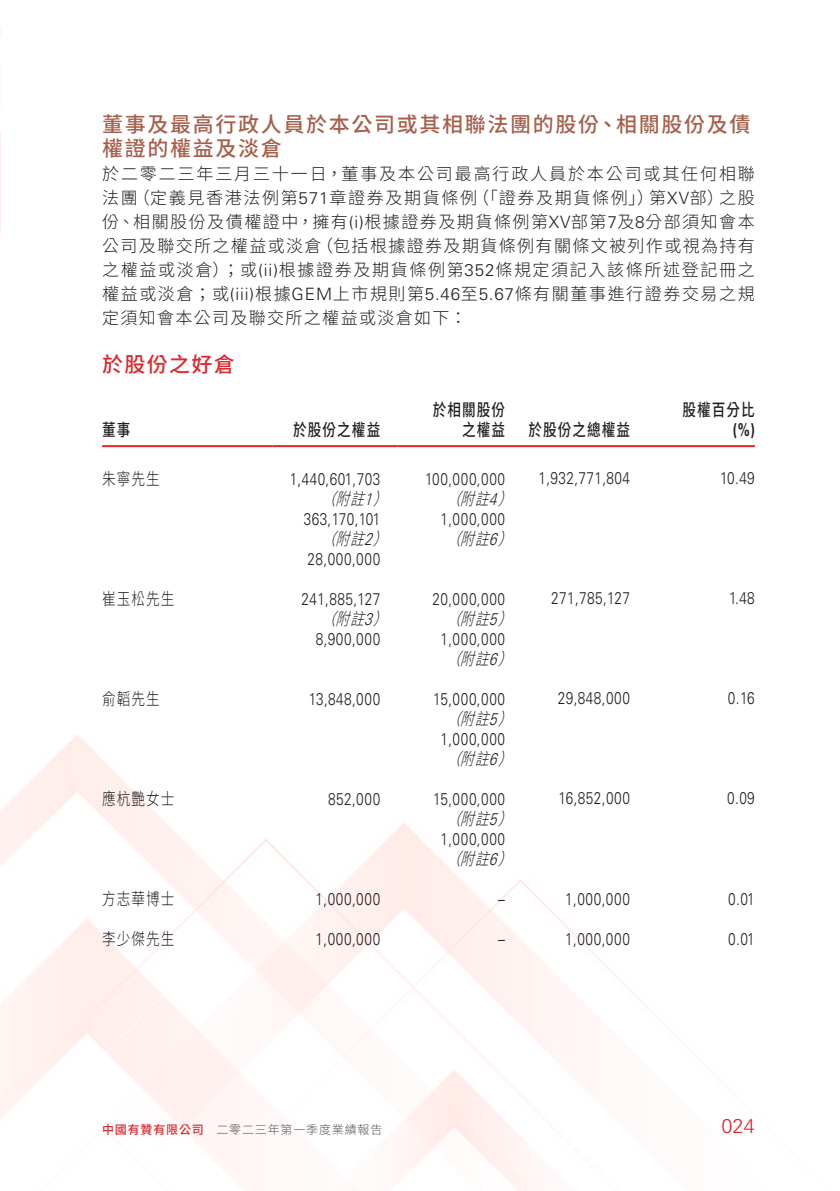
<style>
.page{position:relative;width:840px;height:1191px;background:#fff}
.page>*{position:absolute;margin:0;border:0;box-sizing:border-box;transform-origin:0 0}
.Heading_1{font:500 21px/24px "Source Han Sans TC";letter-spacing:.08em;color:#a65f4b}
.Heading_2{font:500 21px "Source Han Sans TC";letter-spacing:.065em;color:#dc272d}
.t1{font:300 20px "Univers LT Std";color:#dc272d}
.Body_Text{font:300 17px/24px "Source Han Sans TC";letter-spacing:.09em;color:#231f20}
.Body_Text-2{font:300 17px "Univers LT Std";letter-spacing:.05em;color:#231f20;scale:.8 1}
.Body_Text-3{font:italic 300 17px "Source Han Sans TC";color:#231f20;scale:.8 1}
.Body_Text-4{font:300 17px "Univers LT Std";letter-spacing:.03em;color:#231f20;scale:.8 1}
.Body_Text-5{font:300 17px/24px "Source Han Sans TC";letter-spacing:.11em;color:#231f20;text-align:right}
.Body_Text-6{font:500 17px "Source Han Sans TC";letter-spacing:.08em;color:#231f20;scale:.8 1}
.Body_Text-7{font:300 17px "Source Han Sans TC";letter-spacing:.09em;color:#231f20;scale:.8 1}
.Body_Text-8{font:300 17px "Univers LT Std";letter-spacing:-.005em;color:#231f20;scale:.8 1}
.Body_Text-9{font:700 17px "Univers LT Std";color:#231f20;scale:.8 1}
.t2{font:300 12px "Source Han Sans TC";letter-spacing:.07em;color:#57585a}
.t3{font:500 12px "Source Han Sans TC";letter-spacing:.07em;color:#dc272d}
.s1{font-family:"Univers LT Std"}
</style>
<div class="page">
<img style="left:0;top:30px;width:1px;height:203px">
<hr style="left:102px;top:445px;width:170px;height:2px;background:#dc272d">
<hr style="left:272px;top:445px;width:125px;height:2px;background:#dc272d">
<hr style="left:397px;top:445px;width:125px;height:2px;background:#dc272d">
<hr style="left:522px;top:445px;width:124px;height:2px;background:#dc272d">
<hr style="left:646px;top:445px;width:108px;height:2px;background:#dc272d">
<p class="Heading_1" style="left:102px;top:113px;width:649px">董事及最高行政人員於本公司或其相聯法團的股份、相關股份及債權證的權益及淡倉</p>
<p class="Body_Text-5" style="left:102px;top:162px;width:654px">於二零二三年三月三十一日，董事及本公司最高行政人員於本公司或其任何相聯之股</p>
<p class="Body_Text" style="left:133px;top:186px;width:345px">（定義見香港法例第<span class="s1">571</span>章證券及期貨條例</p>
<p class="Body_Text" style="left:472px;top:186px;width:183px">（「證券及期貨條例」）</p>
<p class="Body_Text" style="left:649px;top:186px;width:76px">第<span class="s1">XV</span>部）</p>
<p class="Body_Text" style="left:102px;top:186px;width:37px">法團</p>
<p class="Body_Text" style="left:102px;top:210px;width:653px">份、相關股份及債權證中，擁有 <span class="s1">)i(</span> 根據證券及期貨條例第<span class="s1">XV</span>部第 及<span class="s1">7 8</span>分部須知會本</p>
<p class="Body_Text" style="left:316px;top:234px;width:440px">（包括根據證券及期貨條例有關條文被列作或視為持有</p>
<p class="Body_Text" style="left:102px;top:234px;width:653px">公司及聯交所之權益或淡倉<br>之權益或淡倉）；或<span class="s1">( )i i</span> 根據證券及期貨條例第<span class="s1">352</span>條規定須記入該條所述登記冊之權益或淡倉；或<span class="s1">(iii)</span>根據<span class="s1">GEM</span>上市規則第<span class="s1">5.46</span>至<span class="s1">5.67</span>條有關董事進行證券交易之規定須知會本公司及聯交所之權益或淡倉如下：</p>
<p class="Heading_2" style="left:102px;top:352px;width:134px">於股份之好倉</p>
<p class="Body_Text-6" style="left:102px;top:420px;width:37px">董事</p>
<p class="Body_Text-6" style="left:293px;top:420px;width:110px">於股份之權益</p>
<p class="Body_Text-6" style="left:432px;top:400px;width:92px">於相關股份</p>
<p class="Body_Text-6" style="left:462px;top:420px;width:55px">之權益</p>
<p class="Body_Text-6" style="left:528px;top:420px;width:128px">於股份之總權益</p>
<p class="Body_Text-6" style="left:682px;top:400px;width:92px">股權百分比</p>
<p class="Body_Text-9" style="left:732px;top:420px;width:29px">%) (</p>
<p class="Body_Text-7" style="left:102px;top:469px;width:73px">朱寧先生</p>
<p class="Body_Text-4" style="left:289px;top:469px;width:115px">1,440,601,703</p>
<p class="Body_Text-3" style="left:322px;top:489px;width:35px">（</p>
<p class="Body_Text-3" style="left:364px;top:489px;width:46px">(<span class="s1">1</span></p>
<p class="Body_Text-3" style="left:335px;top:489px;width:53px">附註</p>
<p class="Body_Text-2" style="left:425px;top:469px;width:101px">100,000,000</p>
<p class="Body_Text-3" style="left:488px;top:489px;width:46px">(<span class="s1">4</span></p>
<p class="Body_Text-3" style="left:446px;top:489px;width:35px">（</p>
<p class="Body_Text-3" style="left:460px;top:489px;width:53px">附註</p>
<p class="Body_Text-4" style="left:538px;top:468px;width:116px">1,932,771,804</p>
<p class="Body_Text-2" style="left:719px;top:468px;width:45px">10.49</p>
<p class="Body_Text-8" style="left:303px;top:509px;width:97px">363,170,101</p>
<p class="Body_Text-3" style="left:364px;top:529px;width:46px">(<span class="s1">2</span></p>
<p class="Body_Text-3" style="left:322px;top:529px;width:35px">（</p>
<p class="Body_Text-3" style="left:335px;top:529px;width:53px">附註</p>
<p class="Body_Text-2" style="left:440px;top:509px;width:82px">1,000,000</p>
<p class="Body_Text-3" style="left:488px;top:529px;width:46px">(<span class="s1">6</span></p>
<p class="Body_Text-3" style="left:446px;top:529px;width:35px">（</p>
<p class="Body_Text-3" style="left:460px;top:529px;width:53px">附註</p>
<p class="Body_Text-7" style="left:102px;top:589px;width:92px">崔玉松先生</p>
<p class="Body_Text-2" style="left:307px;top:549px;width:92px">28,000,000</p>
<p class="Body_Text-4" style="left:301px;top:589px;width:100px">241,885,127</p>
<p class="Body_Text-3" style="left:322px;top:609px;width:35px">（</p>
<p class="Body_Text-3" style="left:364px;top:609px;width:46px">(<span class="s1">3</span></p>
<p class="Body_Text-3" style="left:335px;top:609px;width:53px">附註</p>
<p class="Body_Text-2" style="left:432px;top:589px;width:92px">20,000,000</p>
<p class="Body_Text-3" style="left:488px;top:609px;width:46px">(<span class="s1">5</span></p>
<p class="Body_Text-3" style="left:446px;top:609px;width:35px">（</p>
<p class="Body_Text-3" style="left:460px;top:609px;width:53px">附註</p>
<p class="Body_Text-4" style="left:551px;top:588px;width:100px">271,785,127</p>
<p class="Body_Text-2" style="left:728px;top:588px;width:34px">1.48</p>
<p class="Body_Text-2" style="left:316px;top:629px;width:82px">8,900,000</p>
<p class="Body_Text-2" style="left:440px;top:629px;width:82px">1,000,000</p>
<p class="Body_Text-7" style="left:102px;top:689px;width:73px">俞韜先生</p>
<p class="Body_Text-2" style="left:309px;top:689px;width:91px">13,848,000</p>
<p class="Body_Text-3" style="left:446px;top:649px;width:35px">（</p>
<p class="Body_Text-2" style="left:433px;top:689px;width:91px">15,000,000</p>
<p class="Body_Text-3" style="left:488px;top:649px;width:46px">(<span class="s1">6</span></p>
<p class="Body_Text-3" style="left:460px;top:649px;width:53px">附註</p>
<p class="Body_Text-2" style="left:557px;top:688px;width:92px">29,848,000</p>
<p class="Body_Text-2" style="left:727px;top:688px;width:35px">0.16</p>
<p class="Body_Text-3" style="left:446px;top:709px;width:35px">（</p>
<p class="Body_Text-3" style="left:488px;top:709px;width:46px">(<span class="s1">5</span></p>
<p class="Body_Text-3" style="left:460px;top:709px;width:53px">附註</p>
<p class="Body_Text-7" style="left:102px;top:789px;width:92px">應杭艷女士</p>
<p class="Body_Text-2" style="left:328px;top:789px;width:66px">852,000</p>
<p class="Body_Text-2" style="left:440px;top:729px;width:82px">1,000,000</p>
<p class="Body_Text-3" style="left:488px;top:749px;width:46px">(<span class="s1">6</span></p>
<p class="Body_Text-3" style="left:446px;top:749px;width:35px">（</p>
<p class="Body_Text-2" style="left:433px;top:789px;width:91px">15,000,000</p>
<p class="Body_Text-3" style="left:460px;top:749px;width:53px">附註</p>
<p class="Body_Text-2" style="left:558px;top:788px;width:91px">16,852,000</p>
<p class="Body_Text-2" style="left:726px;top:788px;width:36px">0.09</p>
<p class="Body_Text-3" style="left:446px;top:809px;width:35px">（</p>
<p class="Body_Text-3" style="left:488px;top:809px;width:46px">(<span class="s1">5</span></p>
<p class="Body_Text-3" style="left:460px;top:809px;width:53px">附註</p>
<p class="Body_Text-2" style="left:440px;top:829px;width:82px">1,000,000</p>
<p class="Body_Text-3" style="left:488px;top:849px;width:46px">(<span class="s1">6</span></p>
<p class="Body_Text-3" style="left:446px;top:849px;width:35px">（</p>
<p class="Body_Text-3" style="left:460px;top:849px;width:53px">附註</p>
<p class="Body_Text-7" style="left:102px;top:889px;width:92px">方志華博士</p>
<p class="Body_Text-2" style="left:315px;top:889px;width:82px">1,000,000</p>
<p class="Body_Text-2" style="left:498px;top:889px;width:10px">–</p>
<p class="Body_Text-2" style="left:565px;top:889px;width:82px">1,000,000</p>
<p class="Body_Text-2" style="left:727px;top:889px;width:35px">0.01</p>
<p class="Body_Text-7" style="left:102px;top:929px;width:92px">李少傑先生</p>
<p class="Body_Text-2" style="left:315px;top:929px;width:82px">1,000,000</p>
<p class="Body_Text-2" style="left:498px;top:929px;width:10px">–</p>
<p class="Body_Text-2" style="left:565px;top:929px;width:82px">1,000,000</p>
<p class="Body_Text-2" style="left:727px;top:929px;width:35px">0.01</p>
<p class="t3" style="left:102px;top:1122px;width:103px">中國有贊有限公司</p>
<p class="t2" style="left:216px;top:1122px;width:167px">二零二三年第一季度業績報告</p>
<p class="t1" style="left:721px;top:1114px;width:35px">024</p>
</div>
